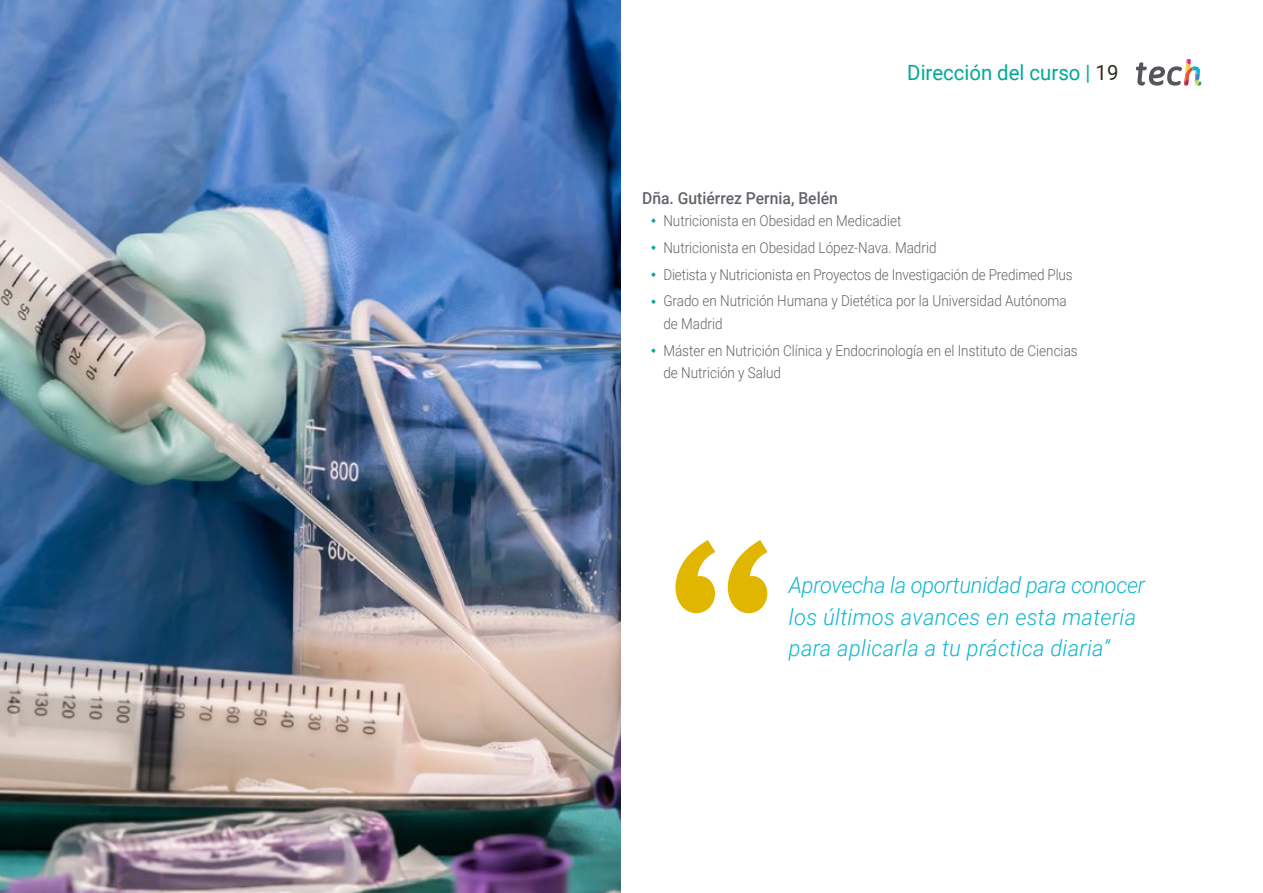
<style>
.page{position:relative;width:1263px;height:893px;background:#fff}
.page>*{position:absolute;margin:0;border:0;box-sizing:border-box;transform-origin:0 0}
.t1{font:italic 300 22.5px/31.5px "Roboto";letter-spacing:.015em;color:#0fb6cf}
.t2{font:21px "Roboto";color:#00a996}
.t3{font:500 16.5px "Roboto";color:#61646a;scale:.95 1}
.t4{font:300 15px/26.7px "Roboto";color:#61646a;scale:.9 1}
.s1{color:#312e20}
</style>
<div class="page">
<svg style="left:1136px;top:59px;width:65px;height:27px"></svg>
<img style="left:0;top:0;width:621px;height:893px">
<svg style="left:675px;top:540px;width:93px;height:73px"></svg>
<h2 class="t2" style="left:907px;top:57px;width:213px">Dirección del curso | <span class="s1">19</span></h2>
<p class="t3" style="left:642px;top:186px;width:207px">Dña. Gutiérrez Pernia, Belén</p>
<p class="t4" style="left:663px;top:207px;width:456px">Nutricionista en Obesidad en Medicadiet<br>Nutricionista en Obesidad López-Nava. Madrid<br>Dietista y Nutricionista en Proyectos de Investigación de Predimed Plus Grado en Nutrición Humana y Dietética por la Universidad Autónoma</p>
<p class="t4" style="left:663px;top:310px;width:462px">de Madrid<br>Máster en Nutrición Clínica y Endocrinología en el Instituto de Ciencias</p>
<p class="t4" style="left:663px;top:359px;width:132px">de Nutrición y Salud</p>
<h1 class="t1" style="left:789px;top:568px;width:358px">Aprovecha la oportunidad para conocer los últimos avances en esta materia para aplicarla a tu práctica diaria”</h1>
</div>
